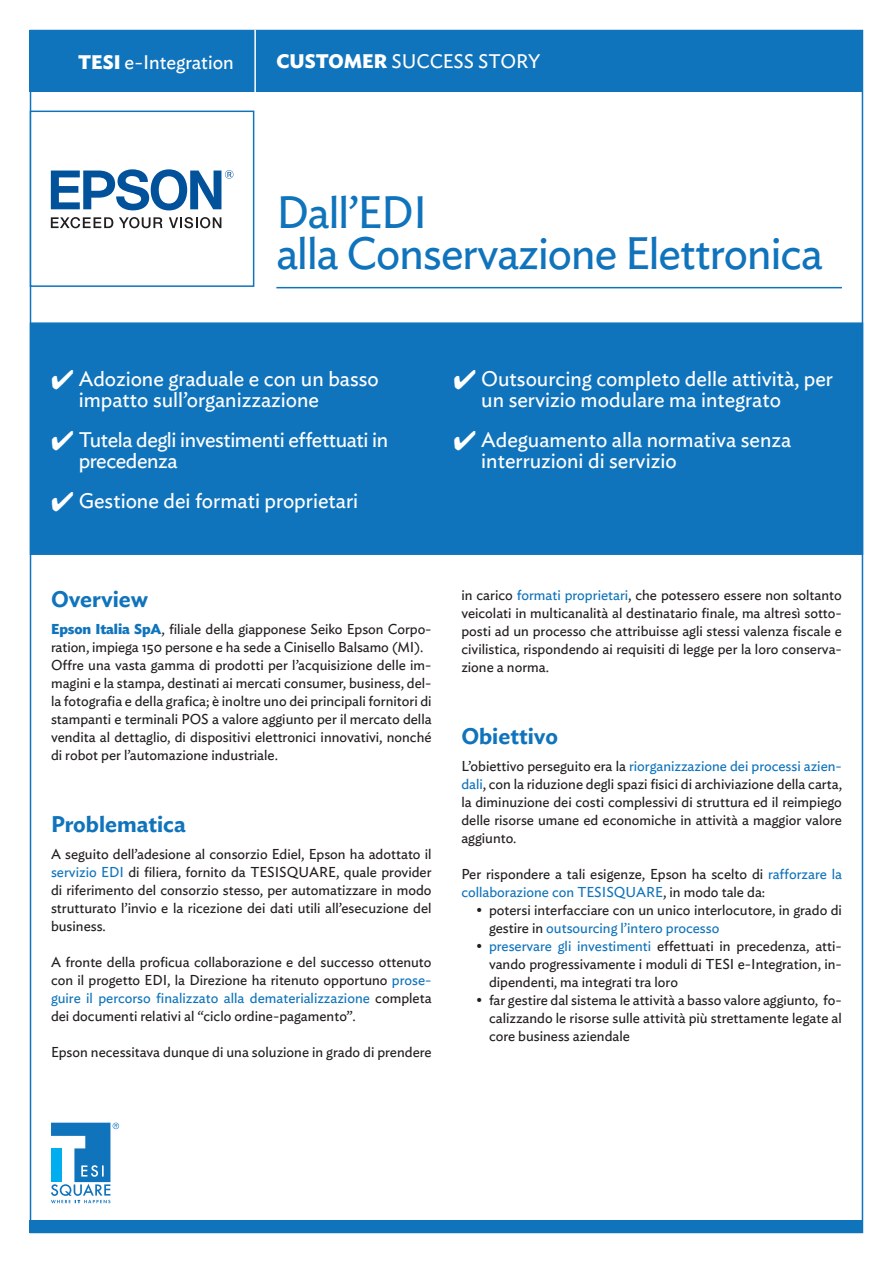
<style>
.page{position:relative;width:893px;height:1263px;background:#fff}
.page>*{position:absolute;margin:0;border:0;box-sizing:border-box;transform-origin:0 0}
.t1{font:45px/40.5px "Ideal Sans";letter-spacing:-.02em;color:#1074bc}
.t2{font:600 22.5px "Ideal Sans";color:#1074bc}
.t3{font:21px/21px "Ideal Sans";color:#fff}
.t4{font:21px/21px "Ideal Sans";letter-spacing:-.02em;color:#fff}
.t5{font:19.5px "Ideal Sans";color:#fff}
.t6{font:14.25px/18px "Ideal Sans";color:#231f20;text-align:justify}
.s1{font-weight:700}
.s2{font-weight:700;color:#1074bc}
.s3{color:#1074bc}
</style>
<div class="page">
<hr style="left:276px;top:287px;width:566px;height:1px;background:#1074bc">
<div style="left:30px;top:30px;width:833px;height:61px;background:#1074bc"></div>
<div style="left:30px;top:1220px;width:833px;height:13px;background:#1074bc"></div>
<hr style="left:254px;top:30px;width:2px;height:62px;background:#fff">
<svg style="left:51px;top:1123px;width:68px;height:80px"></svg>
<div style="left:30px;top:111px;width:224px;height:176px;background:#fff;border:2px solid #1074bc"></div>
<svg style="left:51px;top:217px;width:62px;height:11px"></svg>
<svg style="left:119px;top:217px;width:44px;height:11px"></svg>
<svg style="left:169px;top:217px;width:52px;height:11px"></svg>
<svg style="left:51px;top:169px;width:182px;height:41px"></svg>
<div style="left:30px;top:322px;width:833px;height:233px;background:#1074bc;border:2px solid #1074bc"></div>
<h3 class="t5" style="left:78px;top:47px;width:157px"><span class="s1">TESI</span> e-Integration</h3>
<h3 class="t5" style="left:276px;top:47px;width:265px"><span class="s1">CUSTOMER</span> SUCCESS STORY</h3>
<h1 class="t1" style="left:276px;top:189px;width:548px">Dall’EDI<br>alla Conservazione Elettronica</h1>
<h3 class="t3" style="left:79px;top:366px;width:302px;text-indent:-28px">✔ Adozione graduale e con un basso impatto sull’organizzazione</h3>
<h3 class="t4" style="left:79px;top:427px;width:311px;text-indent:-28px">✔ Tutela degli investimenti effettuati in precedenza</h3>
<h3 class="t3" style="left:51px;top:489px;width:309px">✔ Gestione dei formati proprietari</h3>
<h3 class="t3" style="left:481px;top:366px;width:353px;text-indent:-28px">✔ Outsourcing completo delle attività, per un servizio modulare ma integrato</h3>
<h3 class="t3" style="left:481px;top:427px;width:312px;text-indent:-28px">✔ Adeguamento alla normativa senza interruzioni di servizio</h3>
<h2 class="t2" style="left:51px;top:581px;width:99px">Overview</h2>
<p class="t6" style="left:51px;top:619px;width:382px;text-align:left"><span class="s2">Epson Italia SpA</span>, filiale della giapponese Seiko Epson Corpo&shy;ration, impiega 150 persone e ha sede a Cinisello Balsamo (MI).<br>Offre una vasta gamma di prodotti per l’acquisizione delle im&shy;magini e la stampa, destinati ai mercati consumer, business, del&shy;la fotografia e della grafica; è inoltre uno dei principali fornitori di stampanti e terminali POS a valore aggiunto per il mercato della vendita al dettaglio, di dispositivi elettronici innovativi, nonché di robot per l’automazione industriale.</p>
<h2 class="t2" style="left:51px;top:806px;width:136px">Problematica</h2>
<p class="t6" style="left:51px;top:844px;width:382px">A seguito dell’adesione al consorzio Ediel, Epson ha adottato il <span class="s3">servizio EDI</span> di filiera, fornito da TESISQUARE, quale provider di riferimento del consorzio stesso, per automatizzare in modo strutturato l’invio e la ricezione dei dati utili all’esecuzione del business.</p>
<p class="t6" style="left:51px;top:952px;width:382px">A fronte della proficua collaborazione e del successo ottenuto con il progetto EDI, la Direzione ha ritenuto opportuno <span class="s3">prose&shy;guire il percorso finalizzato alla dematerializzazione</span> completa dei documenti relativi al “ciclo ordine-pagamento”.</p>
<p class="t6" style="left:51px;top:1042px;width:382px">Epson necessitava dunque di una soluzione in grado di prendere</p>
<p class="t6" style="left:461px;top:585px;width:382px">in carico <span class="s3">formati proprietari</span>, che potessero essere non soltanto veicolati in multicanalità al destinatario finale, ma altresì sotto&shy;posti ad un processo che attribuisse agli stessi valenza fiscale e civilistica, rispondendo ai requisiti di legge per la loro conserva&shy;zione a norma.</p>
<h2 class="t2" style="left:461px;top:719px;width:98px">Obiettivo</h2>
<p class="t6" style="left:461px;top:756px;width:382px">L’obiettivo perseguito era la <span class="s3">riorganizzazione dei processi azien&shy;dali</span>, con la riduzione degli spazi fisici di archiviazione della carta, la diminuzione dei costi complessivi di struttura ed il reimpiego delle risorse umane ed economiche in attività a maggior valore aggiunto.</p>
<p class="t6" style="left:461px;top:864px;width:382px">Per rispondere a tali esigenze, Epson ha scelto di <span class="s3">rafforzare la collaborazione con TESISQUARE</span>, in modo tale da:</p>
<p class="t6" style="left:489px;top:900px;width:354px;text-indent:-13px">• potersi interfacciare con un unico interlocutore, in grado di gestire in <span class="s3">outsourcing l’intero processo</span></p>
<p class="t6" style="left:489px;top:936px;width:354px;text-indent:-13px">• <span class="s3">preservare gli investimenti</span> effettuati in precedenza, atti&shy;vando progressivamente i moduli di TESI e-Integration, in&shy;dipendenti, ma integrati tra loro</p>
<p class="t6" style="left:489px;top:990px;width:354px;text-indent:-13px">• far gestire dal sistema le attività a basso valore aggiunto, fo&shy;calizzando le risorse sulle attività più strettamente legate al core business aziendale</p>
</div>
